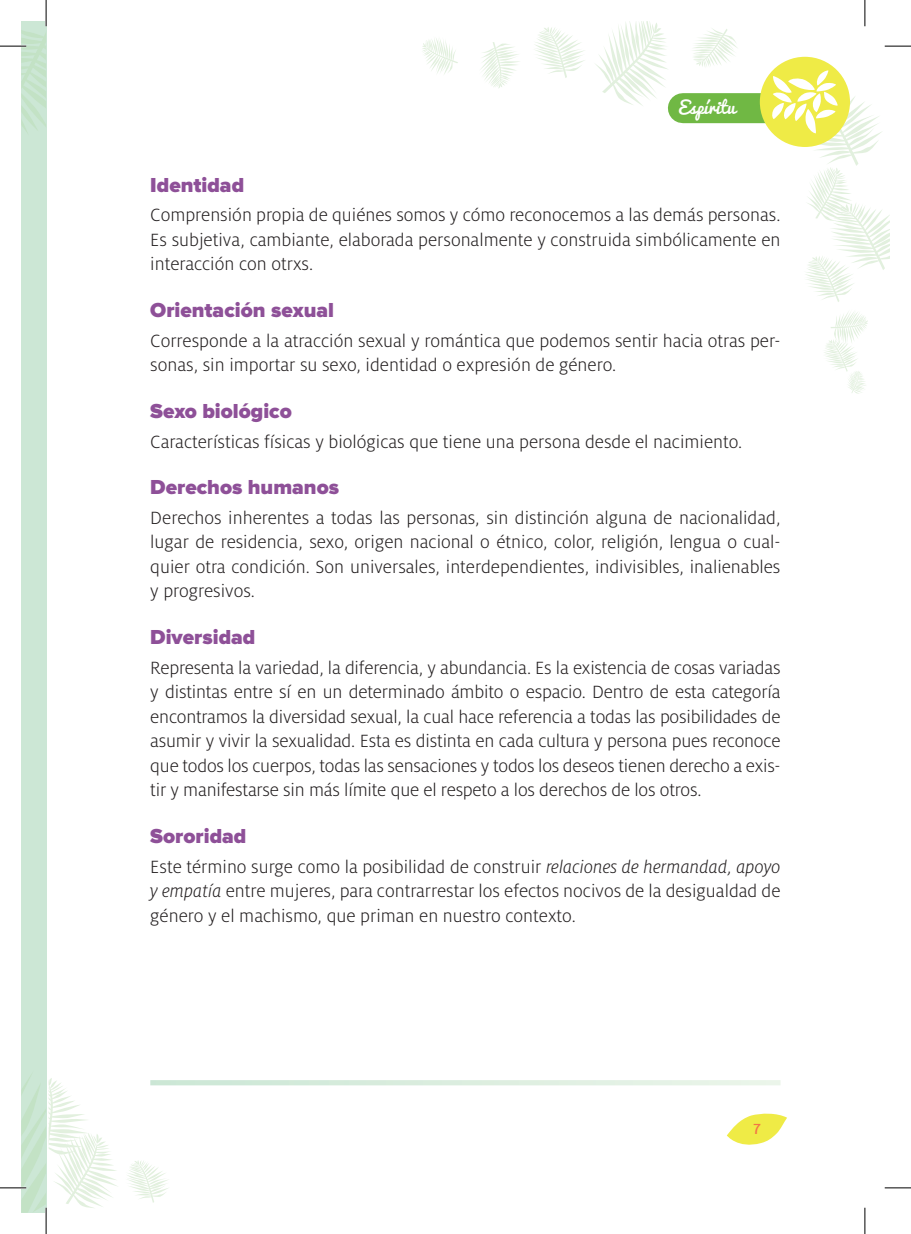
<style>
.page{position:relative;width:911px;height:1234px;background:#fff}
.page>*{position:absolute;margin:0;border:0;box-sizing:border-box;transform-origin:0 0}
.t1{font:900 21px "Proxima Nova";color:#8e5098}
.t2{font:300 19.6px/24.5px "Milo OT";color:#231f20;text-align:justify}
.t3{font:17.5px "Pacifico";color:#fff}
.t4{font:15.75px "Bree";color:#f37545}
.s1{font-style:italic}
</style>
<div class="page">
<div style="left:21px;top:21px;width:25px;height:1191px;background:#cce7d5"></div>
<svg style="left:727px;top:1113px;width:60px;height:32px"></svg>
<svg style="left:150px;top:1080px;width:630px;height:5px;background:#dceddf"></svg>
<svg style="left:595px;top:21px;width:74px;height:86px"></svg>
<svg style="left:535px;top:27px;width:50px;height:51px"></svg>
<svg style="left:824px;top:312px;width:44px;height:82px"></svg>
<svg style="left:481px;top:42px;width:38px;height:46px"></svg>
<svg style="left:693px;top:28px;width:44px;height:39px"></svg>
<svg style="left:422px;top:38px;width:36px;height:36px"></svg>
<svg style="left:127px;top:1160px;width:41px;height:42px"></svg>
<div style="left:683px;top:93px;width:122px;height:30px;background:#70b844"></div>
<div style="left:760px;top:57px;width:90px;height:90px;background:#efeb46;border-radius:50%"></div>
<svg style="left:771px;top:70px;width:118px;height:232px"></svg>
<svg style="left:884px;top:46px;width:27px;height:1px"></svg>
<svg style="left:884px;top:1187px;width:27px;height:1px"></svg>
<svg style="left:0;top:0;width:47px;height:143px"></svg>
<svg style="left:0;top:1055px;width:117px;height:178px"></svg>
<svg style="left:864px;top:0;width:1px;height:26px"></svg>
<svg style="left:864px;top:1207px;width:1px;height:26px"></svg>
<p class="t3" style="left:678px;top:98px;width:58px">Espíritu</p>
<p class="t1" style="left:150px;top:172px;width:95px">Identidad</p>
<p class="t2" style="left:150px;top:203px;width:632px">Comprensión propia de quiénes somos y cómo reconocemos a las demás personas.<br>Es subjetiva, cambiante, elaborada personalmente y construida simbólicamente en interacción con otrxs.</p>
<p class="t1" style="left:150px;top:298px;width:185px">Orientación sexual</p>
<p class="t2" style="left:150px;top:328px;width:632px">Corresponde a la atracción sexual y romántica que podemos sentir hacia otras per&shy;sonas, sin importar su sexo, identidad o expresión de género.</p>
<p class="t1" style="left:150px;top:398px;width:143px">Sexo biológico</p>
<p class="t2" style="left:150px;top:429px;width:593px">Características físicas y biológicas que tiene una persona desde el nacimiento.</p>
<p class="t1" style="left:150px;top:475px;width:190px">Derechos humanos</p>
<p class="t2" style="left:150px;top:505px;width:632px">Derechos inherentes a todas las personas, sin distinción alguna de nacionalidad, lugar de residencia, sexo, origen nacional o étnico, color, religión, lengua o cual&shy;quier otra condición. Son universales, interdependientes, indivisibles, inalienables y progresivos.</p>
<p class="t1" style="left:150px;top:625px;width:107px">Diversidad</p>
<p class="t2" style="left:150px;top:655px;width:632px">Representa la variedad, la diferencia, y abundancia. Es la existencia de cosas variadas y distintas entre sí en un determinado ámbito o espacio. Dentro de esta categoría encontramos la diversidad sexual, la cual hace referencia a todas las posibilidades de asumir y vivir la sexualidad. Esta es distinta en cada cultura y persona pues reconoce que todos los cuerpos, todas las sensaciones y todos los deseos tienen derecho a exis&shy;tir y manifestarse sin más límite que el respeto a los derechos de los otros.</p>
<p class="t1" style="left:150px;top:823px;width:98px">Sororidad</p>
<p class="t2" style="left:150px;top:854px;width:632px">Este término surge como la posibilidad de construir <span class="s1">relaciones de hermandad, apoyo y empatía</span> entre mujeres, para contrarrestar los efectos nocivos de la desigualdad de género y el machismo, que priman en nuestro contexto.</p>
<p class="t4" style="left:753px;top:1116px;width:9px">7</p>
</div>
